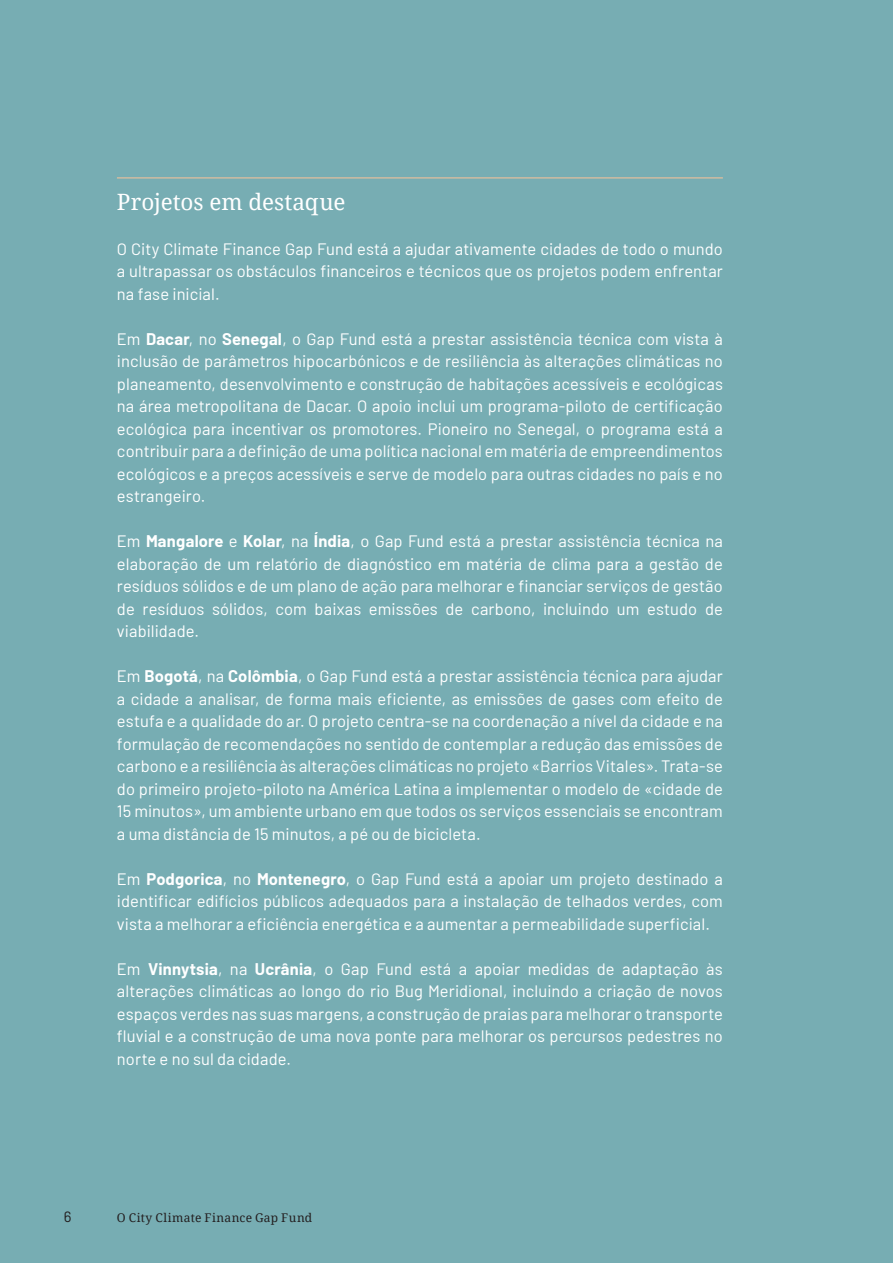
<style>
.page{position:relative;width:893px;height:1263px;background:#77adb3}
.page>*{position:absolute;margin:0;border:0;box-sizing:border-box;transform-origin:0 0}
._01_Titre_01{font:22.5px "Droid Serif";color:#fff}
._02_Texte{font:16.5px/22.5px "Barlow";letter-spacing:.005em;color:#fff;text-align:justify}
.t1{font:15px "Barlow";color:#231f20}
.t2{font:12px "Droid Serif";letter-spacing:.03em;color:#231f20}
.s1{font-weight:700}
</style>
<div class="page">
<hr style="left:117px;top:178px;width:606px;height:1px;background:#fbc398">
<p class="_01_Titre_01" style="left:117px;top:186px;width:230px">Projetos em destaque</p>
<p class="_02_Texte" style="left:117px;top:236px;width:607px">O City Climate Finance Gap Fund está a ajudar ativamente cidades de todo o mundo a ultrapassar os obstáculos financeiros e técnicos que os projetos podem enfrentar na fase inicial.</p>
<p class="_02_Texte" style="left:117px;top:326px;width:607px">Em <span class="s1">Dacar</span>, no <span class="s1">Senegal</span>, o Gap Fund está a prestar assistência técnica com vista à inclusão de parâmetros hipocarbónicos e de resiliência às alterações climáticas no planeamento, desenvolvimento e construção de habitações acessíveis e ecológicas na área metropolitana de Dacar. O apoio inclui um programa-piloto de certificação ecológica para incentivar os promotores. Pioneiro no Senegal, o programa está a contribuir para a definição de uma política nacional em matéria de empreendimentos ecológicos e a preços acessíveis e serve de modelo para outras cidades no país e no estrangeiro.</p>
<p class="_02_Texte" style="left:117px;top:529px;width:607px">Em <span class="s1">Mangalore</span> e <span class="s1">Kolar</span>, na <span class="s1">Índia</span>, o Gap Fund está a prestar assistência técnica na elaboração de um relatório de diagnóstico em matéria de clima para a gestão de resíduos sólidos e de um plano de ação para melhorar e financiar serviços de gestão de resíduos sólidos, com baixas emissões de carbono, incluindo um estudo de viabilidade.</p>
<p class="_02_Texte" style="left:117px;top:664px;width:607px">Em <span class="s1">Bogotá</span>, na <span class="s1">Colômbia</span>, o Gap Fund está a prestar assistência técnica para ajudar a cidade a analisar, de forma mais eficiente, as emissões de gases com efeito de estufa e a qualidade do ar. O projeto centra-se na coordenação a nível da cidade e na formulação de recomendações no sentido de contemplar a redução das emissões de carbono e a resiliência às alterações climáticas no projeto «Barrios Vitales». Trata-se do primeiro projeto-piloto na América Latina a implementar o modelo de «cidade de 15 minutos», um ambiente urbano em que todos os serviços essenciais se encontram a uma distância de 15 minutos, a pé ou de bicicleta.</p>
<p class="_02_Texte" style="left:117px;top:866px;width:607px">Em <span class="s1">Podgorica</span>, no <span class="s1">Montenegro</span>, o Gap Fund está a apoiar um projeto destinado a identificar edifícios públicos adequados para a instalação de telhados verdes, com vista a melhorar a eficiência energética e a aumentar a permeabilidade superficial.</p>
<p class="_02_Texte" style="left:117px;top:956px;width:607px">Em <span class="s1">Vinnytsia</span>, na <span class="s1">Ucrânia</span>, o Gap Fund está a apoiar medidas de adaptação às alterações climáticas ao longo do rio Bug Meridional, incluindo a criação de novos espaços verdes nas suas margens, a construção de praias para melhorar o transporte fluvial e a construção de uma nova ponte para melhorar os percursos pedestres no norte e no sul da cidade.</p>
<p class="t1" style="left:64px;top:1206px;width:9px">6</p>
<p class="t2" style="left:117px;top:1210px;width:197px">O City Climate Finance Gap Fund</p>
</div>
